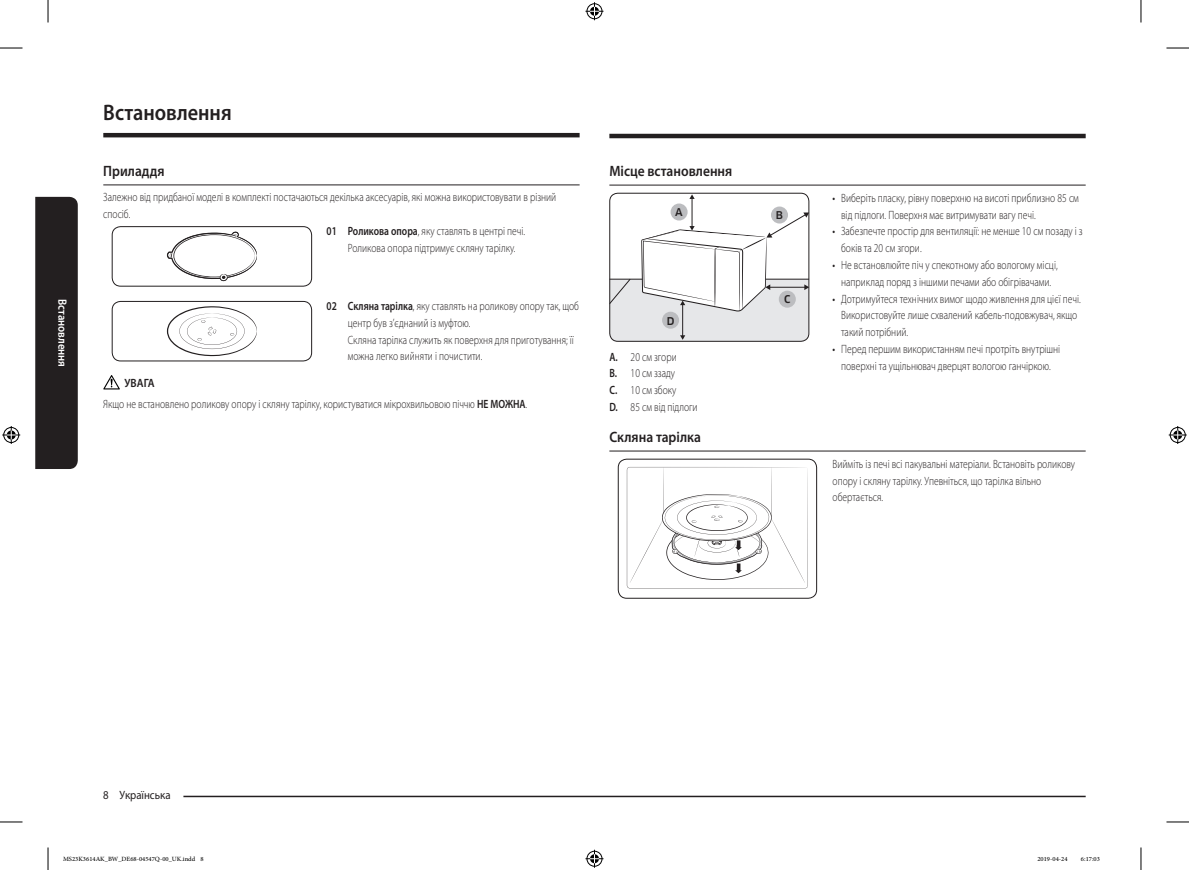
<style>
.page{position:relative;width:1189px;height:870px;background:#fff}
.page>*{position:absolute;margin:0;border:0;box-sizing:border-box;transform-origin:0 0}
.t1{font:600 22.5px "Myriad Pro";color:#231f20;scale:.9 1}
.t2{font:600 15px "Myriad Pro";color:#231f20;scale:.9 1}
.P_Underlist_02{font:300 12px/16.8px "Myriad Pro";color:#231f20;scale:.8 1}
.SIDEBAR{font:600 12px "Myriad Pro";color:#fff;scale:.9 1}
.t3{font:12px "Myriad Pro";color:#231f20;scale:.9 1}
.DL_DT_Caution{font:600 12px "Myriad Pro";color:#231f20;scale:.9 1}
.t4{font:500 10.5px "Samsung Clan Pro";color:#231f20}
.t5{font:9px "Adobe Arabic";color:#000}
.s1{font-weight:600}
.s2{font-weight:400}
</style>
<div class="page">
<hr style="left:150px;top:796px;width:935px;height:1px;background:#231f20">
<div style="left:103px;top:786px;width:80px;height:15px;background:#fff"></div>
<div style="left:35px;top:197px;width:43px;height:272px;background:#231f20"></div>
<hr style="left:609px;top:134px;width:476px;height:4px;background:#231f20">
<hr style="left:103px;top:133px;width:477px;height:4px;background:#231f20">
<hr style="left:103px;top:185px;width:477px;height:1px;background:#231f20">
<svg style="left:167px;top:232px;width:90px;height:49px"></svg>
<div style="left:112px;top:226px;width:200px;height:61px;border:1px solid #231f20;border-radius:9px"></div>
<svg style="left:167px;top:306px;width:90px;height:50px"></svg>
<div style="left:112px;top:301px;width:200px;height:60px;border:1px solid #231f20;border-radius:9px"></div>
<svg style="left:103px;top:375px;width:17px;height:14px"></svg>
<hr style="left:609px;top:185px;width:476px;height:1px;background:#231f20">
<hr style="left:609px;top:451px;width:476px;height:1px;background:#231f20">
<div style="left:609px;top:279px;width:200px;height:63px;background:#e6e7e9"></div>
<hr style="left:609px;top:279px;width:200px;height:1px;background:#231f20">
<svg style="left:611px;top:278px;width:20px;height:25px"></svg>
<hr style="left:682px;top:304px;width:1px;height:32px;background:#231f20">
<svg style="left:680px;top:335px;width:5px;height:5px"></svg>
<svg style="left:641px;top:194px;width:168px;height:118px"></svg>
<div style="left:670px;top:203px;width:17px;height:18px;background:#bcbdc0;border-radius:50%"></div>
<div style="left:771px;top:207px;width:17px;height:17px;background:#bcbdc0;border-radius:50%"></div>
<div style="left:779px;top:291px;width:17px;height:17px;background:#bcbdc0;border-radius:50%"></div>
<div style="left:662px;top:312px;width:17px;height:17px;background:#bcbdc0;border-radius:50%"></div>
<div style="left:609px;top:193px;width:200px;height:149px;border:1px solid #231f20;border-radius:8px"></div>
<svg style="left:627px;top:467px;width:181px;height:121px"></svg>
<div style="left:618px;top:459px;width:199px;height:140px;border:1px solid #231f20;border-radius:9px"></div>
<svg style="left:0;top:48px;width:22px;height:1px"></svg>
<svg style="left:1166px;top:48px;width:23px;height:1px"></svg>
<svg style="left:0;top:822px;width:22px;height:1px"></svg>
<svg style="left:1166px;top:822px;width:23px;height:1px"></svg>
<svg style="left:48px;top:0;width:1px;height:22px"></svg>
<svg style="left:48px;top:847px;width:1px;height:23px"></svg>
<svg style="left:1141px;top:0;width:1px;height:22px"></svg>
<svg style="left:1141px;top:847px;width:1px;height:23px"></svg>
<svg style="left:585px;top:2px;width:18px;height:18px"></svg>
<svg style="left:585px;top:850px;width:18px;height:18px"></svg>
<svg style="left:2px;top:426px;width:18px;height:18px"></svg>
<svg style="left:1169px;top:426px;width:18px;height:18px"></svg>
<p class="SIDEBAR" style="left:70px;top:299px;width:78px;rotate:90deg">Встановлення</p>
<h1 class="t1" style="left:103px;top:98px;width:144px">Встановлення</h1>
<h2 class="t2" style="left:103px;top:161px;width:70px">Приладдя</h2>
<p class="P_Underlist_02" style="left:103px;top:189px;width:568px">Залежно від придбаної моделі в комплекті постачаються декілька аксесуарів, які можна використовувати в різний спосіб.</p>
<p class="P_Underlist_02" style="left:327px;top:223px;width:250px"><span class="s1">01 Роликова опора</span>, яку ставлять в центрі печі.</p>
<p class="P_Underlist_02" style="left:348px;top:240px;width:211px">Роликова опора підтримує скляну тарілку.</p>
<p class="P_Underlist_02" style="left:348px;top:298px;width:290px;text-indent:-21px"><span class="s1">02 Скляна тарілка</span>, яку ставлять на роликову опору так, щоб центр був з’єднаний із муфтою.</p>
<p class="P_Underlist_02" style="left:348px;top:331px;width:284px">Скляна тарілка служить як поверхня для приготування; її можна легко вийняти і почистити.</p>
<p class="DL_DT_Caution" style="left:125px;top:376px;width:35px">УВАГА</p>
<p class="P_Underlist_02" style="left:103px;top:396px;width:531px">Якщо не встановлено роликову опору і скляну тарілку, користуватися мікрохвильовою піччю <span class="s1">НЕ МОЖНА</span>.</p>
<h2 class="t2" style="left:609px;top:162px;width:138px">Місце встановлення</h2>
<p class="t4" style="left:675px;top:206px;width:9px">A</p>
<p class="t4" style="left:776px;top:209px;width:9px">B</p>
<p class="t4" style="left:667px;top:314px;width:9px">D</p>
<p class="P_Underlist_02" style="left:609px;top:348px;width:86px"><span class="s1">A.</span> 20 см згори</p>
<p class="P_Underlist_02" style="left:609px;top:365px;width:84px"><span class="s1">B.</span> 10 см ззаду</p>
<p class="P_Underlist_02" style="left:609px;top:382px;width:85px"><span class="s1">C.</span> 10 см збоку</p>
<p class="P_Underlist_02" style="left:609px;top:399px;width:112px"><span class="s1">D.</span> 85 см від підлоги</p>
<h2 class="t2" style="left:609px;top:428px;width:103px">Скляна тарілка</h2>
<p class="t4" style="left:784px;top:293px;width:8px">C</p>
<p class="P_Underlist_02" style="left:841px;top:190px;width:299px;text-indent:-9px"><span class="s2">•</span> Виберіть пласку, рівну поверхню на висоті приблизно 85 см від підлоги. Поверхня має витримувати вагу печі.</p>
<p class="P_Underlist_02" style="left:841px;top:223px;width:303px;text-indent:-9px"><span class="s2">•</span> Забезпечте простір для вентиляції: не менше 10 см позаду і з боків та 20 см згори.</p>
<p class="P_Underlist_02" style="left:832px;top:257px;width:283px;text-align:center"><span class="s2">•</span> Не встановлюйте піч у спекотному або вологому місці, наприклад поряд з іншими печами або обігрівачами.</p>
<p class="P_Underlist_02" style="left:841px;top:290px;width:301px;text-indent:-9px"><span class="s2">•</span> Дотримуйтеся технічних вимог щодо живлення для цієї печі.<br>Використовуйте лише схвалений кабель-подовжувач, якщо такий потрібний.</p>
<p class="P_Underlist_02" style="left:832px;top:341px;width:286px;text-align:center"><span class="s2">•</span> Перед першим використанням печі протріть внутрішні поверхні та ущільнювач дверцят вологою ганчіркою.</p>
<p class="P_Underlist_02" style="left:832px;top:456px;width:305px">Вийміть із печі всі пакувальні матеріали. Встановіть роликову опору і скляну тарілку. Упевніться, що тарілка вільно обертається.</p>
<p class="t3" style="left:103px;top:788px;width:76px">8 Українська</p>
<p class="t5" style="left:63px;top:853px;width:142px">MS23K3614AK_BW_DE68-04547Q-00_UK.indd 8</p>
<p class="t5" style="left:1037px;top:853px;width:32px">2019-04-24</p>
<p class="t5" style="left:1081px;top:853px;width:20px">6:17:03</p>
</div>
